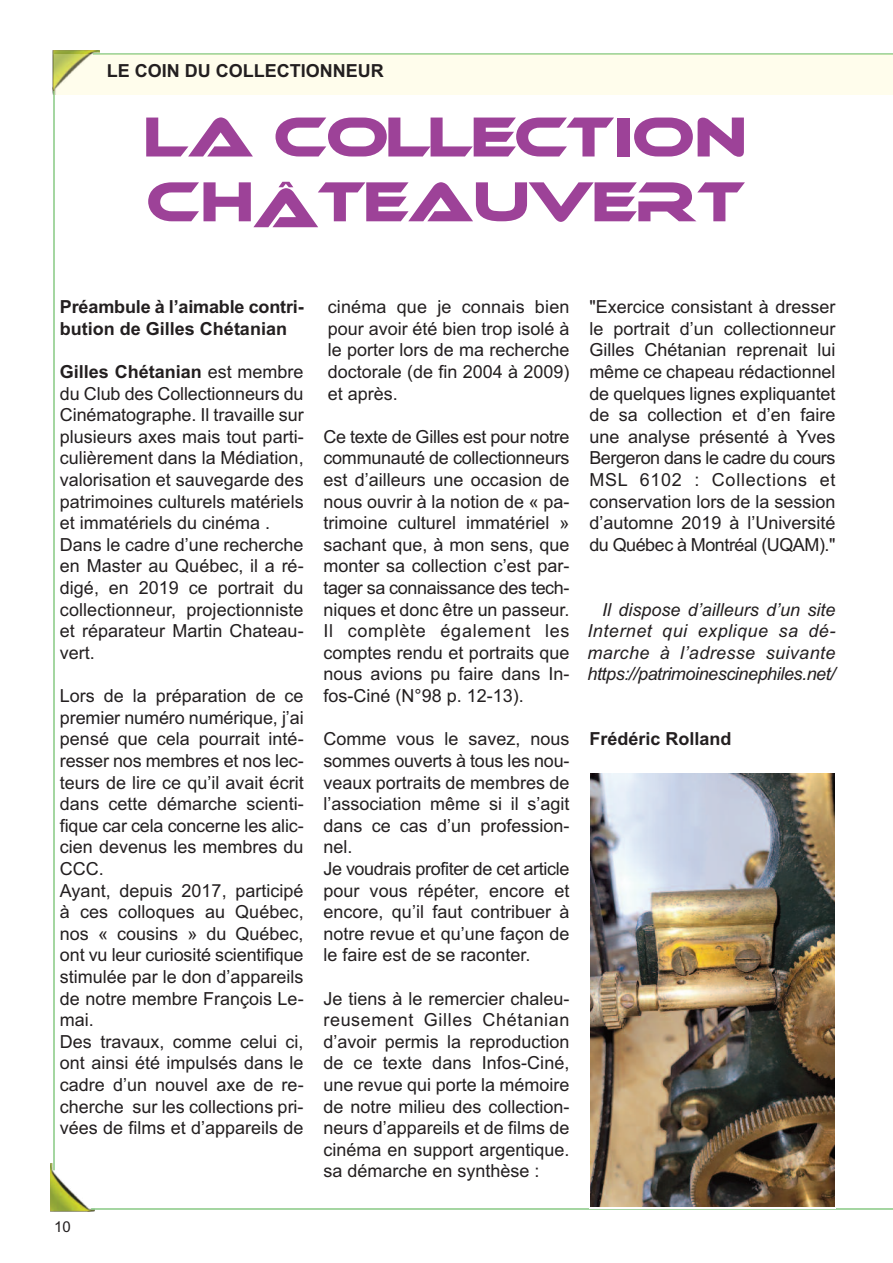
<style>
.page{position:relative;width:893px;height:1263px;background:#fff}
.page>*{position:absolute;margin:0;border:0;box-sizing:border-box;transform-origin:0 0}
.t1{font:54px/64.8px "Ethnocentric";color:#9d4298}
.t2{font:18px/21.6px "Arial";color:#231f20;text-align:justify}
.t3{font:italic 18px/21.6px "Arial";letter-spacing:-.025em;color:#231f20;text-align:justify}
.t4{font:700 18px/21.6px "Arial";color:#231f20}
.t5{font:15px "Arial";color:#231f20}
.s1{font-weight:700}
</style>
<div class="page">
<img style="left:53px;top:51px;width:47px;height:40px">
<img style="left:50px;top:1164px;width:45px;height:48px">
<hr style="left:93px;top:53px;width:800px;height:2px;background:#88c984">
<hr style="left:91px;top:1208px;width:802px;height:2px;background:#88c984">
<hr style="left:53px;top:91px;width:2px;height:1079px;background:#88c984">
<div style="left:54px;top:54px;width:839px;height:40px;background:#fffdec"></div>
<img style="left:591px;top:773px;width:243px;height:433px">
<p class="t4" style="left:107px;top:60px;width:278px">LE COIN DU COLLECTIONNEUR</p>
<h1 class="t1" style="left:146px;top:109px;width:602px">LA COLLECTION<br>CHÂTEAUVERT</h1>
<p class="t4" style="left:60px;top:296px;width:244px">Préambule à l’aimable contri&shy;bution de Gilles Chétanian</p>
<p class="t2" style="left:60px;top:361px;width:245px;text-align:left"><span class="s1">Gilles Chétanian</span> est membre du Club des Collectionneurs du<br>Cinématographe. Il travaille sur plusieurs axes mais tout parti&shy;culièrement dans la Médiation, valorisation et sauvegarde des patrimoines culturels matériels et immatériels du cinéma .<br>Dans le cadre d’une recherche en Master au Québec, il a ré&shy;digé, en 2019 ce portrait du collectionneur, projectionniste et réparateur Martin Chateau&shy;vert.</p>
<p class="t2" style="left:60px;top:685px;width:245px;text-align:left">Lors de la préparation de ce premier numéro numérique, j’ai pensé que cela pourrait inté&shy;resser nos membres et nos lec&shy;teurs de lire ce qu’il avait écrit dans cette démarche scienti&shy;fique car cela concerne les alic&shy;cien devenus les membres du<br>CCC.<br>Ayant, depuis 2017, participé à ces colloques au Québec, nos « cousins » du Québec, ont vu leur curiosité scientifique stimulée par le don d’appareils de notre membre François Le&shy;mai.<br>Des travaux, comme celui ci, ont ainsi été impulsés dans le cadre d’un nouvel axe de re&shy;cherche sur les collections pri&shy;vées de films et d’appareils de</p>
<p class="t5" style="left:54px;top:1218px;width:18px">10</p>
<p class="t2" style="left:328px;top:296px;width:243px">cinéma que je connais bien pour avoir été bien trop isolé à le porter lors de ma recherche doctorale (de fin 2004 à 2009) et après.</p>
<p class="t2" style="left:323px;top:426px;width:248px">Ce texte de Gilles est pour notre communauté de collectionneurs est d’ailleurs une occasion de nous ouvrir à la notion de « pa&shy;trimoine culturel immatériel » sachant que, à mon sens, que monter sa collection c’est par&shy;tager sa connaissance des tech&shy;niques et donc être un passeur.<br>Il complète également les comptes rendu et portraits que nous avions pu faire dans In&shy;fos-Ciné (N°98 p. 12-13).</p>
<p class="t2" style="left:323px;top:728px;width:248px;text-align:left">Comme vous le savez, nous sommes ouverts à tous les nou&shy;veaux portraits de membres de l’association même si il s’agit dans ce cas d’un profession&shy;nel.<br>Je voudrais profiter de cet article pour vous répéter, encore et encore, qu’il faut contribuer à notre revue et qu’une façon de le faire est de se raconter.</p>
<p class="t2" style="left:323px;top:987px;width:248px">Je tiens à le remercier chaleu&shy;reusement Gilles Chétanian d’avoir permis la reproduction de ce texte dans Infos-Ciné, une revue qui porte la mémoire de notre milieu des collection&shy;neurs d’appareils et de films de cinéma en support argentique. sa démarche en synthèse :</p>
<p class="t2" style="left:589px;top:296px;width:248px">"Exercice consistant à dresser le portrait d’un collectionneur Gilles Chétanian reprenait lui même ce chapeau rédactionnel de quelques lignes expliquantet de sa collection et d’en faire une analyse présenté à Yves Bergeron dans le cadre du cours MSL 6102 : Collections et conservation lors de la session d’automne 2019 à l’Université du Québec à Montréal (UQAM)."</p>
<p class="t3" style="left:587px;top:599px;width:249px;text-indent:15px">Il dispose d’ailleurs d’un site Internet qui explique sa dé&shy;marche à l’adresse suivante https://patrimoinescinephiles.net/</p>
<p class="t4" style="left:589px;top:728px;width:144px">Frédéric Rolland</p>
</div>
